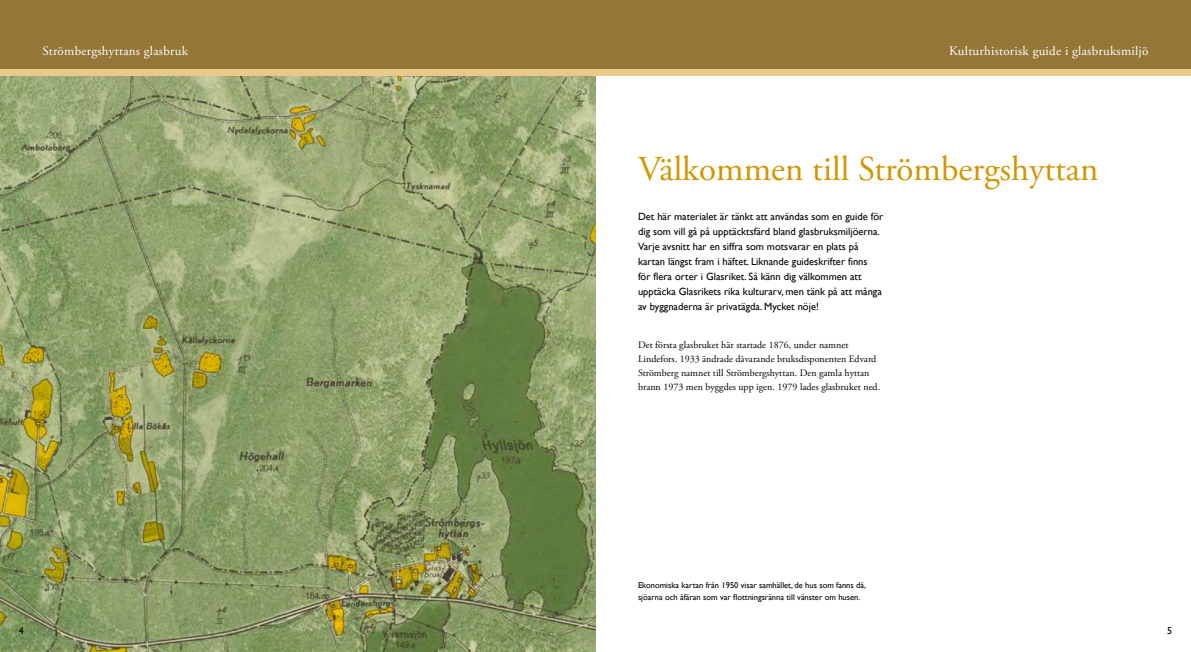
<style>
.page{position:relative;width:1191px;height:652px;background:#fff}
.page>*{position:absolute;margin:0;border:0;box-sizing:border-box;transform-origin:0 0}
.Rubrik_inlaga{font:35px "Adobe Garamond Pro";color:#d29600}
.t1{font:13px "Adobe Garamond Pro";letter-spacing:.02em;color:#fff}
.Ingress{font:10.5px/15px "Gill Sans";color:#000}
.Bröd_1a{font:10px/14px "Adobe Garamond Pro";color:#000}
.t2{font:10px "Gill Sans";color:#000}
.Bildtext_vänster___F{font:8.5px/12px "Gill Sans";color:#000}
</style>
<div class="page">
<img style="left:0;top:75px;width:595px;height:577px">
<div style="left:0;top:69px;width:1191px;height:6px;background:#eac887"></div>
<div style="left:0;top:0;width:1191px;height:69px;background:#947637"></div>
<p class="t1" style="left:43px;top:43px;width:147px">Strömbergshyttans glasbruk</p>
<p class="t1" style="left:949px;top:43px;width:201px">Kulturhistorisk guide i glasbruksmiljö</p>
<p class="Rubrik_inlaga" style="left:638px;top:148px;width:462px">Välkommen till Strömbergshyttan</p>
<p class="Ingress" style="left:638px;top:209px;width:247px">Det här materialet är tänkt att användas som en guide för dig som vill gå på upptäcktsfärd bland glasbruksmiljöerna.<br>Varje avsnitt har en siffra som motsvarar en plats på kartan längst fram i häftet. Liknande guideskrifter finns<br>för flera orter i Glasriket. Så känn dig välkommen att upptäcka Glasrikets rika kulturarv, men tänk på att många av byggnaderna är privatägda. Mycket nöje!</p>
<p class="Bröd_1a" style="left:638px;top:339px;width:244px">Det första glasbruket här startade 1876, under namnet Lindefors. 1933 ändrade dåvarande bruksdisponenten Edvard Strömberg namnet till Strömbergshyttan. Den gamla hyttan brann 1973 men byggdes upp igen. 1979 lades glasbruket ned.</p>
<p class="Bildtext_vänster___F" style="left:638px;top:579px;width:229px">Ekonomiska kartan från 1950 visar samhället, de hus som fanns då, sjöarna och åfåran som var flottningsränna till vänster om husen.</p>
<p class="t2" style="left:19px;top:625px;width:6px">4</p>
<p class="t2" style="left:1167px;top:625px;width:6px">5</p>
</div>
